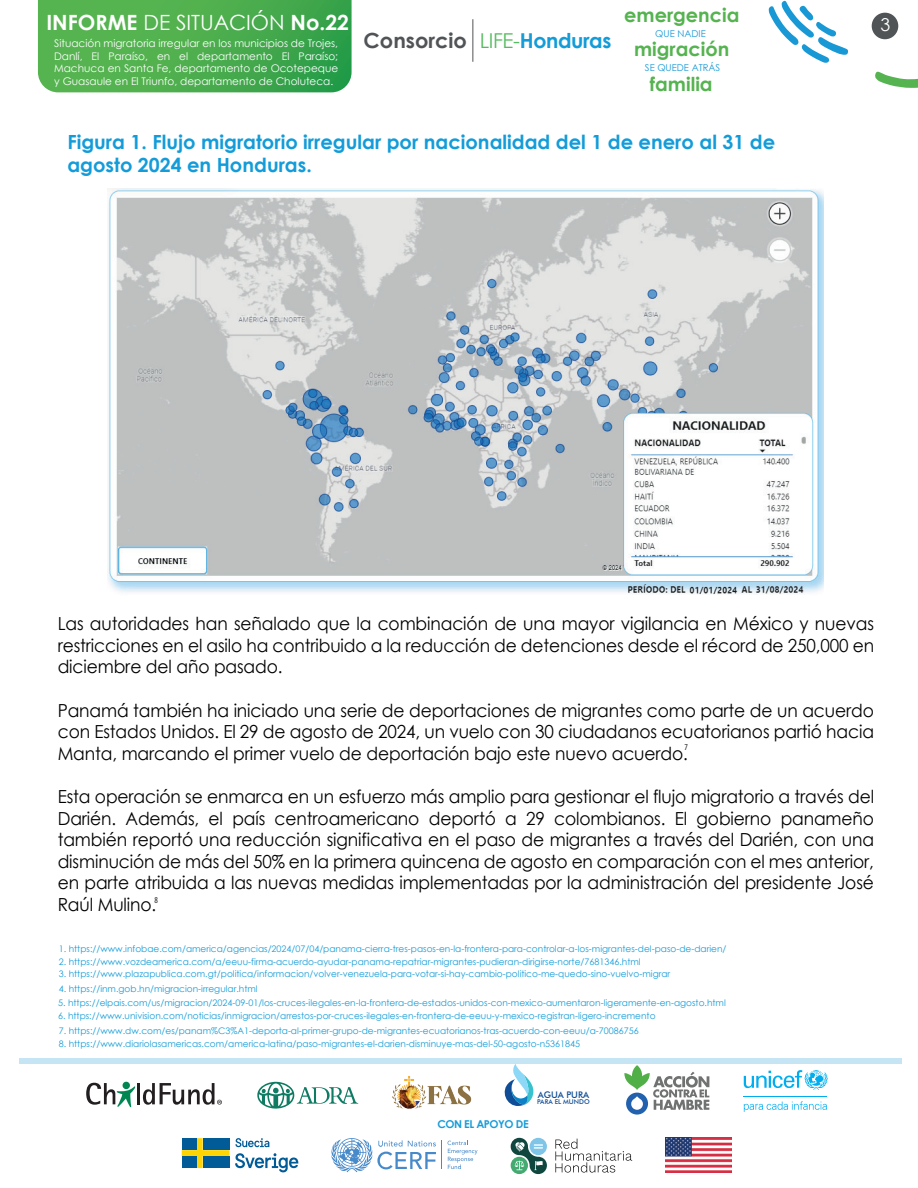
<style>
.page{position:relative;width:918px;height:1188px;background:#fff}
.page>*{position:absolute;margin:0;border:0;box-sizing:border-box;transform-origin:0 0}
.t1{font:700 21px "Century Gothic";color:#fff}
.t2{font:700 20.85px "Century Gothic";color:#505457}
.t3{font:700 19.5px/23.4px "Century Gothic";color:#139cd9}
.t4{font:700 19.35px/33.5px "Century Gothic";color:#55b350;text-align:center}
.t5{font:18px/21.6px "Century Gothic";letter-spacing:-.005em;color:#000001;text-align:justify;scale:.95 1}
.t6{font:17.85px "Century Gothic";color:#fff}
.t7{font:700 10.8px "Century Gothic";letter-spacing:-.04em;color:#169cd8}
.t8{font:10.5px/12.6px "Century Gothic";color:#fff;text-align:justify}
.t9{font:9.45px "Century Gothic";color:#1899d6}
.t10{font:500 9.15px "Futura BT";color:#0f4d96}
.t11{font:9px "Century Gothic";color:#139cd9}
.t12{font:condensed 9px "Myriad Pro";color:#231f20}
.t13{font:500 6.6px "Futura BT";color:#0f4d96}
.s1{font-weight:400}
.s2{font-weight:400;font-size:20.55px;color:#55bb5f}
.s3{font-size:20.55px;color:#139cd8}
</style>
<div class="page">
<svg style="left:875px;top:71px;width:43px;height:17px"></svg>
<svg style="left:768px;top:0;width:80px;height:63px"></svg>
<hr style="left:473px;top:19px;width:1px;height:43px;background:#505457">
<div style="left:872px;top:13px;width:26px;height:26px;background:#505457;border-radius:50%"></div>
<div style="left:20px;top:1058px;width:882px;height:5px;background:#c5e5f4"></div>
<img style="left:107px;top:188px;width:716px;height:407px">
<svg style="left:38px;top:0;width:314px;height:92px;background:#4aac4e"></svg>
<img style="left:665px;top:1138px;width:67px;height:35px">
<svg style="left:447px;top:1140px;width:31px;height:29px"></svg>
<svg style="left:331px;top:1138px;width:105px;height:34px"></svg>
<svg style="left:744px;top:1070px;width:84px;height:20px"></svg>
<hr style="left:744px;top:1096px;width:83px;height:1px;background:#00aeef">
<svg style="left:744px;top:1101px;width:83px;height:11px"></svg>
<svg style="left:257px;top:1082px;width:101px;height:27px"></svg>
<hr style="left:137px;top:1083px;width:3px;height:21px;background:#231f20">
<svg style="left:86px;top:1082px;width:49px;height:25px"></svg>
<svg style="left:143px;top:1083px;width:79px;height:22px"></svg>
<img style="left:392px;top:1076px;width:80px;height:33px">
<svg style="left:624px;top:1065px;width:85px;height:50px"></svg>
<svg style="left:555px;top:1139px;width:77px;height:34px"></svg>
<svg style="left:511px;top:1138px;width:36px;height:36px"></svg>
<svg style="left:504px;top:1064px;width:30px;height:42px"></svg>
<svg style="left:182px;top:1138px;width:116px;height:34px"></svg>
<div style="left:182px;top:1138px;width:15px;height:12px;background:#005b97"></div>
<div style="left:203px;top:1138px;width:27px;height:12px;background:#005b97"></div>
<div style="left:182px;top:1156px;width:15px;height:12px;background:#005b97"></div>
<div style="left:203px;top:1156px;width:27px;height:12px;background:#005b97"></div>
<h1 class="t1" style="left:46px;top:7px;width:304px">INFORME <span class="s1">DE SITUACIÓN</span> No.22</h1>
<p class="t8" style="left:54px;top:37px;width:286px">Situación migratoria irregular en los municipios de Trojes, Danlí, El Paraíso, en el departamento El Paraíso; Machuca en Santa Fe, departamento de Ocotepeque y Guasaule en El Triunfo, departamento de Choluteca.</p>
<h2 class="t2" style="left:364px;top:24px;width:249px">Consorcio <span class="s2">LIFE-</span><span class="s3">Honduras</span></h2>
<h3 class="t4" style="left:624px;top:-2px;width:117px">emergencia migración</h3>
<h3 class="t4" style="left:650px;top:67px;width:64px">familia</h3>
<p class="t9" style="left:655px;top:27px;width:52px">QUE NADIE</p>
<p class="t9" style="left:645px;top:61px;width:77px">SE QUEDE ATRÁS</p>
<h3 class="t3" style="left:67px;top:129px;width:709px">Figura 1. Flujo migratorio irregular por nacionalidad del 1 de enero al 31 de agosto 2024 en Honduras.</h3>
<h3 class="t6" style="left:880px;top:12px;width:11px">3</h3>
<h3 class="t5" style="left:58px;top:613px;width:861px">Las autoridades han señalado que la combinación de una mayor vigilancia en México y nuevas restricciones en el asilo ha contribuido a la reducción de detenciones desde el récord de 250,000 en diciembre del año pasado.</h3>
<p class="t5" style="left:58px;top:699px;width:861px">Panamá también ha iniciado una serie de deportaciones de migrantes como parte de un acuerdo con Estados Unidos. El 29 de agosto de 2024, un vuelo con 30 ciudadanos ecuatorianos partió hacia Manta, marcando el primer vuelo de deportación bajo este nuevo acuerdo.</p>
<p class="t5" style="left:58px;top:785px;width:861px">Esta operación se enmarca en un esfuerzo más amplio para gestionar el flujo migratorio a través del Darién. Además, el país centroamericano deportó a 29 colombianos. El gobierno panameño también reportó una reducción significativa en el paso de migrantes a través del Darién, con una disminución de más del 50% en la primera quincena de agosto en comparación con el mes anterior, en parte atribuida a las nuevas medidas implementadas por la administración del presidente José Raúl Mulino.</p>
<p class="t12" style="left:684px;top:741px;width:5px">7</p>
<p class="t12" style="left:155px;top:895px;width:5px">8</p>
<p class="t11" style="left:59px;top:943px;width:669px">1. https://www.infobae.com/america/agencias/2024/07/04/panama-cierra-tres-pasos-en-la-frontera-para-controlar-a-los-migrantes-del-paso-de-darien/</p>
<p class="t11" style="left:59px;top:956px;width:583px">2. https://www.vozdeamerica.com/a/eeuu-firma-acuerdo-ayudar-panama-repatriar-migrantes-pudieran-dirigirse-norte/7681346.html</p>
<p class="t11" style="left:59px;top:968px;width:613px">3. https://www.plazapublica.com.gt/politica/informacion/volver-venezuela-para-votar-si-hay-cambio-politico-me-quedo-sino-vuelvo-migrar</p>
<p class="t11" style="left:59px;top:982px;width:200px">4. https://inm.gob.hn/migracion-irregular.html</p>
<p class="t11" style="left:58px;top:996px;width:669px">5. https://elpais.com/us/migracion/2024-09-01/los-cruces-ilegales-en-la-frontera-de-estados-unidos-con-mexico-aumentaron-ligeramente-en-agosto.html</p>
<p class="t11" style="left:58px;top:1010px;width:599px">6. https://www.univision.com/noticias/inmigracion/arrestos-por-cruces-ilegales-en-frontera-de-eeuu-y-mexico-registran-ligero-incremento</p>
<p class="t11" style="left:59px;top:1024px;width:582px">7. https://www.dw.com/es/panam%C3%A1-deporta-al-primer-grupo-de-migrantes-ecuatorianos-tras-acuerdo-con-eeuu/a-70086756</p>
<p class="t11" style="left:59px;top:1037px;width:523px">8. https://www.diariolasamericas.com/america-latina/paso-migrantes-el-darien-disminuye-mas-del-50-agosto-n5361845</p>
<p class="t7" style="left:437px;top:1116px;width:93px">CON EL APOYO DE</p>
<p class="t10" style="left:538px;top:1089px;width:53px">AGUA PURA</p>
<p class="t13" style="left:537px;top:1098px;width:54px">PARA EL MUNDO</p>
</div>
